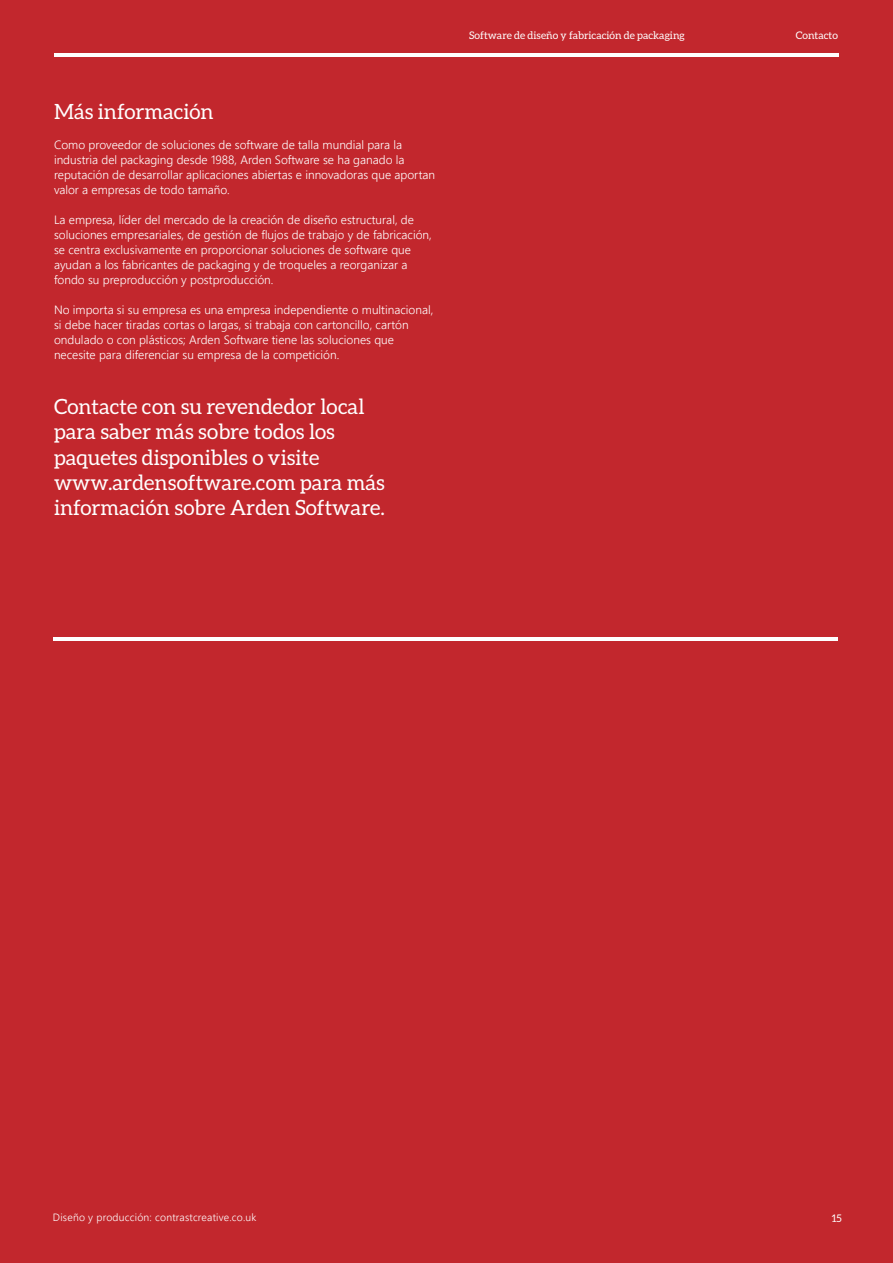
<style>
.page{position:relative;width:893px;height:1263px;background:#c2272d}
.page>*{position:absolute;margin:0;border:0;box-sizing:border-box;transform-origin:0 0}
.t1{font:21px/25.2px "Aleo";color:#fff}
.t2{font:300 12px/15px "Segoe UI";color:#fff}
.t3{font:10.5px "Aleo";color:#fff}
.t4{font:300 10.5px "Segoe UI";letter-spacing:.02em;color:#fff}
</style>
<div class="page">
<hr style="left:53px;top:638px;width:785px;height:3px;background:#fff">
<hr style="left:54px;top:54px;width:785px;height:3px;background:#fff">
<h1 class="t1" style="left:54px;top:99px;width:161px">Más información</h1>
<p class="t2" style="left:54px;top:137px;width:383px">Como proveedor de soluciones de software de talla mundial para la industria del packaging desde 1988, Arden Software se ha ganado la reputación de desarrollar aplicaciones abiertas e innovadoras que aportan valor a empresas de todo tamaño.</p>
<p class="t2" style="left:54px;top:212px;width:379px">La empresa, líder del mercado de la creación de diseño estructural, de soluciones empresariales, de gestión de flujos de trabajo y de fabricación, se centra exclusivamente en proporcionar soluciones de software que ayudan a los fabricantes de packaging y de troqueles a reorganizar a fondo su preproducción y postproducción.</p>
<p class="t2" style="left:54px;top:302px;width:381px">No importa si su empresa es una empresa independiente o multinacional, si debe hacer tiradas cortas o largas, si trabaja con cartoncillo, cartón ondulado o con plásticos; Arden Software tiene las soluciones que necesite para diferenciar su empresa de la competición.</p>
<h1 class="t1" style="left:54px;top:394px;width:332px">Contacte con su revendedor local para saber más sobre todos los paquetes disponibles o visite www.ardensoftware.com para más información sobre Arden Software.</h1>
<p class="t3" style="left:469px;top:29px;width:217px">Software de diseño y fabricación de packaging</p>
<p class="t3" style="left:796px;top:29px;width:44px">Contacto</p>
<p class="t4" style="left:53px;top:1210px;width:205px">Diseño y producción: contrastcreative.co.uk</p>
<p class="t3" style="left:832px;top:1212px;width:12px">15</p>
</div>
